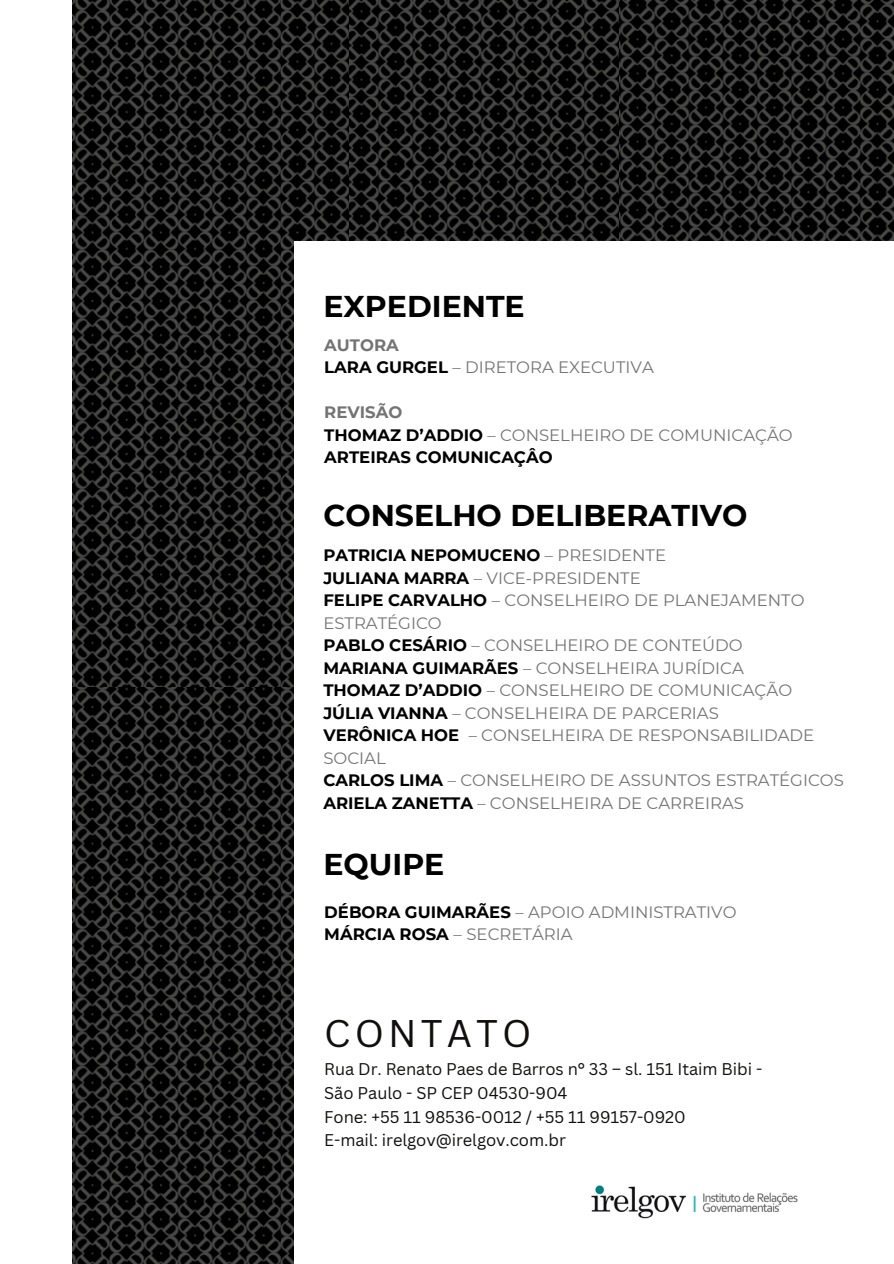
<style>
.page{position:relative;width:894px;height:1264px;background:#fff}
.page>*{position:absolute;margin:0;border:0;box-sizing:border-box;transform-origin:0 0}
.t1{font:37.5px "Canva Sans";letter-spacing:.11em;color:#100f0d}
.t2{font:700 30px "Montserrat";color:#000}
.t3{font:16.5px/22.5px "Montserrat";color:#747474}
.t4{font:16.5px/23.7px "Canva Sans";letter-spacing:-.005em;color:#100f0d}
.t5{font:700 16.5px/22.5px "Montserrat";color:#000}
.s1{font-weight:700}
.s2{font-weight:700;color:#000}
.s3{color:#747474}
.s4{font-weight:400;color:#747474}
</style>
<div class="page">
<img style="left:825px;top:0;width:68px;height:241px">
<img style="left:617px;top:0;width:208px;height:241px">
<img style="left:549px;top:0;width:68px;height:241px">
<img style="left:349px;top:0;width:200px;height:241px">
<img style="left:281px;top:0;width:68px;height:688px">
<img style="left:72px;top:0;width:209px;height:688px">
<img style="left:281px;top:688px;width:13px;height:575px">
<img style="left:72px;top:688px;width:209px;height:575px">
<div style="left:294px;top:242px;width:599px;height:1021px;background:#fff"></div>
<img style="left:591px;top:1185px;width:207px;height:34px">
<p class="t2" style="left:323px;top:288px;width:203px">EXPEDIENTE</p>
<p class="t3" style="left:324px;top:333px;width:331px"><span class="s1">AUTORA<br></span><span class="s2">LARA GURGEL</span> – DIRETORA EXECUTIVA</p>
<p class="t5" style="left:324px;top:401px;width:470px"><span class="s3">REVISÃO<br></span>THOMAZ D’ADDIO <span class="s4">– CONSELHEIRO DE COMUNICAÇÃO<br></span>ARTEIRAS COMUNICAÇÂO</p>
<p class="t2" style="left:323px;top:496px;width:425px">CONSELHO DELIBERATIVO</p>
<p class="t3" style="left:323px;top:544px;width:522px"><span class="s2">PATRICIA NEPOMUCENO</span> – PRESIDENTE<br><span class="s2">JULIANA MARRA</span> – VICE-PRESIDENTE<br><span class="s2">FELIPE CARVALHO</span> – CONSELHEIRO DE PLANEJAMENTO ESTRATÉGICO<br><span class="s2">PABLO CESÁRIO</span> – CONSELHEIRO DE CONTEÚDO<br><span class="s2">MARIANA GUIMARÃES</span> – CONSELHEIRA JURÍDICA<br><span class="s2">THOMAZ D’ADDIO</span> – CONSELHEIRO DE COMUNICAÇÃO <span class="s2">JÚLIA VIANNA</span> – CONSELHEIRA DE PARCERIAS<br><span class="s2">VERÔNICA HOE</span> – CONSELHEIRA DE RESPONSABILIDADE SOCIAL<br><span class="s2">CARLOS LIMA</span> – CONSELHEIRO DE ASSUNTOS ESTRATÉGICOS <span class="s2">ARIELA ZANETTA</span> – CONSELHEIRA DE CARREIRAS</p>
<p class="t2" style="left:323px;top:846px;width:122px">EQUIPE</p>
<p class="t3" style="left:324px;top:900px;width:414px"><span class="s2">DÉBORA GUIMARÃES</span> – APOIO ADMINISTRATIVO<br><span class="s2">MÁRCIA ROSA</span> – SECRETÁRIA</p>
<p class="t1" style="left:324px;top:1007px;width:208px">CONTATO</p>
<p class="t4" style="left:324px;top:1057px;width:439px">Rua Dr. Renato Paes de Barros n° 33 – sl. 151 Itaim Bibi -<br>São Paulo - SP CEP 04530-904</p>
<p class="t4" style="left:324px;top:1104px;width:363px">Fone: +55 11 98536-0012 / +55 11 99157-0920</p>
<p class="t4" style="left:324px;top:1128px;width:243px">E-mail: irelgov@irelgov.com.br</p>
</div>
